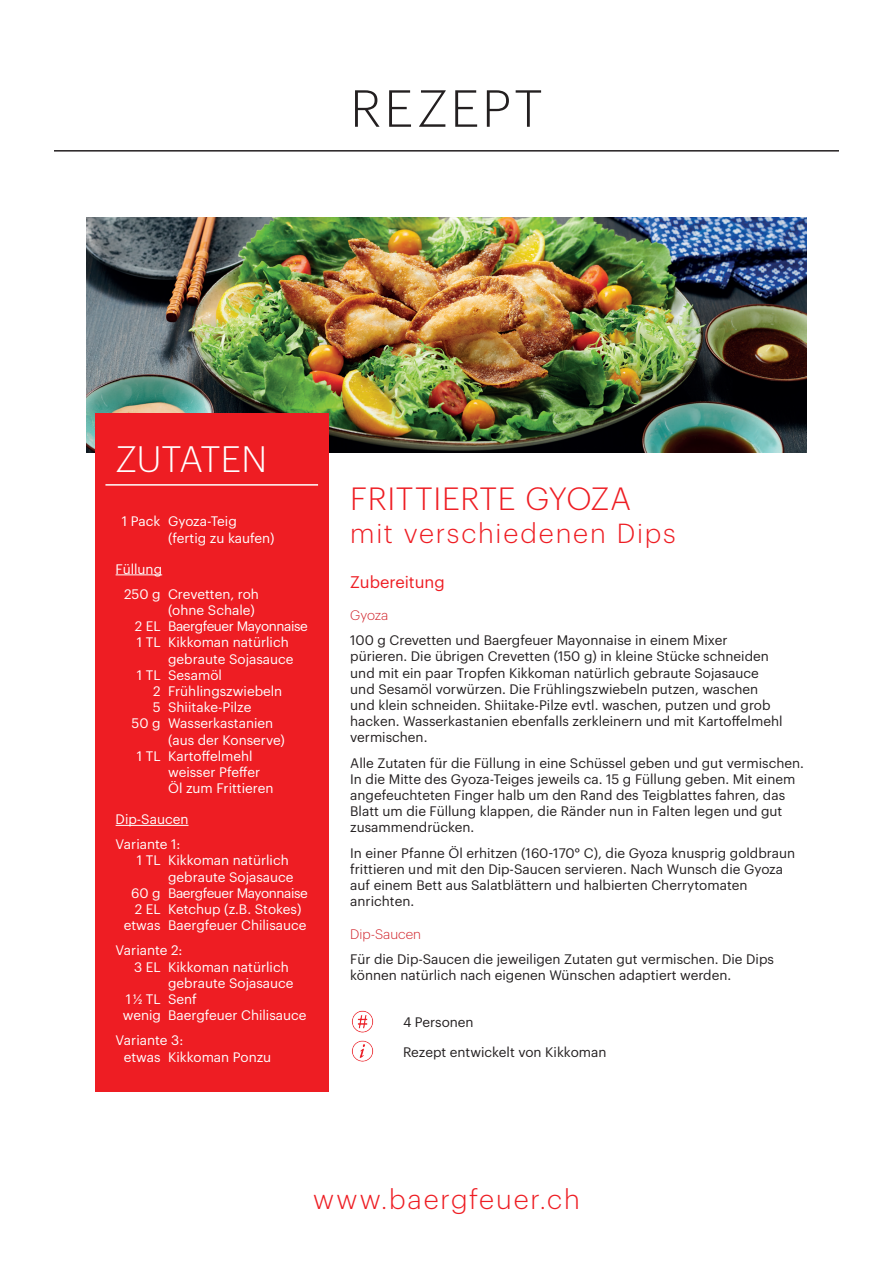
<style>
.page{position:relative;width:893px;height:1263px;background:#fff}
.page>*{position:absolute;margin:0;border:0;box-sizing:border-box;transform-origin:0 0}
.t1{font:300 51px "Graphik";letter-spacing:.06em;color:#231f20}
.t2{font:300 36px "Graphik";letter-spacing:.005em;color:#fff}
.t3{font:300 31.5px "Graphik";letter-spacing:.015em;color:#ee1d23}
.t4{font:300 27px "Graphik";letter-spacing:.07em;color:#ee1d23}
.t5{font:16.5px "Graphik";color:#ee1d23}
.t6{font:13.5px/16.2px "Graphik";color:#231f20}
.t7{font:13.5px/16.2px "Graphik";color:#fff}
.t8{font:13.5px "Graphik";letter-spacing:-.03em;color:#fff}
.t9{font:300 13.5px "Graphik";color:#d1232a}
</style>
<div class="page">
<hr style="left:54px;top:150px;width:785px;height:2px;background:#231f20">
<img style="left:86px;top:217px;width:721px;height:235px">
<div style="left:95px;top:413px;width:234px;height:678px;background:#ee1d23"></div>
<hr style="left:105px;top:484px;width:213px;height:2px;background:#fff">
<hr style="left:116px;top:574px;width:46px;height:1px;background:#fff">
<hr style="left:116px;top:825px;width:72px;height:1px;background:#fff">
<img style="left:351px;top:1040px;width:23px;height:22px">
<img style="left:351px;top:1010px;width:23px;height:23px">
<h1 class="t1" style="left:350px;top:71px;width:194px">REZEPT</h1>
<h2 class="t2" style="left:116px;top:433px;width:153px">ZUTATEN</h2>
<p class="t7" style="left:168px;top:512px;width:108px;text-indent:-46px">1 Pack Gyoza-Teig (fertig zu kaufen)</p>
<p class="t7" style="left:124px;top:555px;width:136px;line-height:25.2px;text-indent:-8px">Füllung<br>250 g Crevetten, roh</p>
<p class="t7" style="left:135px;top:601px;width:175px;text-indent:33px">(ohne Schale)<br>2 EL Baergfeuer Mayonnaise<br>1 TL Kikkoman natürlich</p>
<p class="t7" style="left:137px;top:649px;width:158px;text-indent:31px">gebraute Sojasauce<br>1 TL Sesamöl</p>
<p class="t7" style="left:153px;top:682px;width:131px">2 Frühlingszwiebeln</p>
<p class="t7" style="left:153px;top:698px;width:100px">5 Shiitake-Pilze</p>
<p class="t7" style="left:132px;top:714px;width:143px">50 g Wasserkastanien</p>
<p class="t7" style="left:168px;top:730px;width:118px">(aus der Konserve)</p>
<p class="t7" style="left:137px;top:747px;width:117px">1 TL Kartoffelmehl</p>
<p class="t7" style="left:168px;top:763px;width:93px">weisser Pfeffer</p>
<p class="t7" style="left:168px;top:779px;width:107px">Öl zum Frittieren</p>
<p class="t7" style="left:116px;top:805px;width:74px;line-height:25.2px">Dip-Saucen<br>Variante 1:</p>
<p class="t7" style="left:137px;top:851px;width:153px">1 TL Kikkoman natürlich</p>
<p class="t7" style="left:168px;top:867px;width:127px">gebraute Sojasauce</p>
<p class="t8" style="left:131px;top:883px;width:178px">60 g Baergfeuer Mayonnaise</p>
<p class="t7" style="left:135px;top:900px;width:168px">2 EL Ketchup (z.B. Stokes)</p>
<p class="t7" style="left:124px;top:916px;width:184px">etwas Baergfeuer Chilisauce</p>
<p class="t7" style="left:116px;top:941px;width:68px">Variante 2:</p>
<p class="t7" style="left:134px;top:957px;width:156px">3 EL Kikkoman natürlich</p>
<p class="t7" style="left:168px;top:974px;width:127px">gebraute Sojasauce</p>
<p class="t7" style="left:126px;top:990px;width:73px">1 ½ TL Senf</p>
<p class="t7" style="left:123px;top:1006px;width:185px">wenig Baergfeuer Chilisauce</p>
<p class="t7" style="left:124px;top:1031px;width:149px;text-indent:-8px">Variante 3:<br>etwas Kikkoman Ponzu</p>
<h3 class="t3" style="left:350px;top:475px;width:282px">FRITTIERTE GYOZA</h3>
<h3 class="t4" style="left:350px;top:513px;width:327px">mit verschiedenen Dips</h3>
<p class="t5" style="left:350px;top:569px;width:96px">Zubereitung</p>
<p class="t9" style="left:350px;top:605px;width:40px">Gyoza</p>
<p class="t6" style="left:350px;top:631px;width:434px">100 g Crevetten und Baergfeuer Mayonnaise in einem Mixer pürieren. Die übrigen Crevetten (150 g) in kleine Stücke schneiden und mit ein paar Tropfen Kikkoman natürlich gebraute Sojasauce und Sesamöl vorwürzen. Die Frühlingszwiebeln putzen, waschen und klein schneiden. Shiitake-Pilze evtl. waschen, putzen und grob hacken. Wasserkastanien ebenfalls zerkleinern und mit Kartoffelmehl vermischen.</p>
<p class="t6" style="left:350px;top:753px;width:455px">Alle Zutaten für die Füllung in eine Schüssel geben und gut vermischen.<br>In die Mitte des Gyoza-Teiges jeweils ca. 15 g Füllung geben. Mit einem angefeuchteten Finger halb um den Rand des Teigblattes fahren, das Blatt um die Füllung klappen, die Ränder nun in Falten legen und gut zusammendrücken.</p>
<p class="t6" style="left:350px;top:843px;width:447px">In einer Pfanne Öl erhitzen (160-170° C), die Gyoza knusprig goldbraun frittieren und mit den Dip-Saucen servieren. Nach Wunsch die Gyoza auf einem Bett aus Salatblättern und halbierten Cherrytomaten anrichten.</p>
<p class="t9" style="left:350px;top:924px;width:72px">Dip-Saucen</p>
<p class="t6" style="left:350px;top:950px;width:425px">Für die Dip-Saucen die jeweiligen Zutaten gut vermischen. Die Dips können natürlich nach eigenen Wünschen adaptiert werden.</p>
<p class="t6" style="left:403px;top:1013px;width:72px">4 Personen</p>
<p class="t6" style="left:403px;top:1043px;width:205px">Rezept entwickelt von Kikkoman</p>
<h3 class="t4" style="left:313px;top:1179px;width:268px">www.baergfeuer.ch</h3>
</div>
